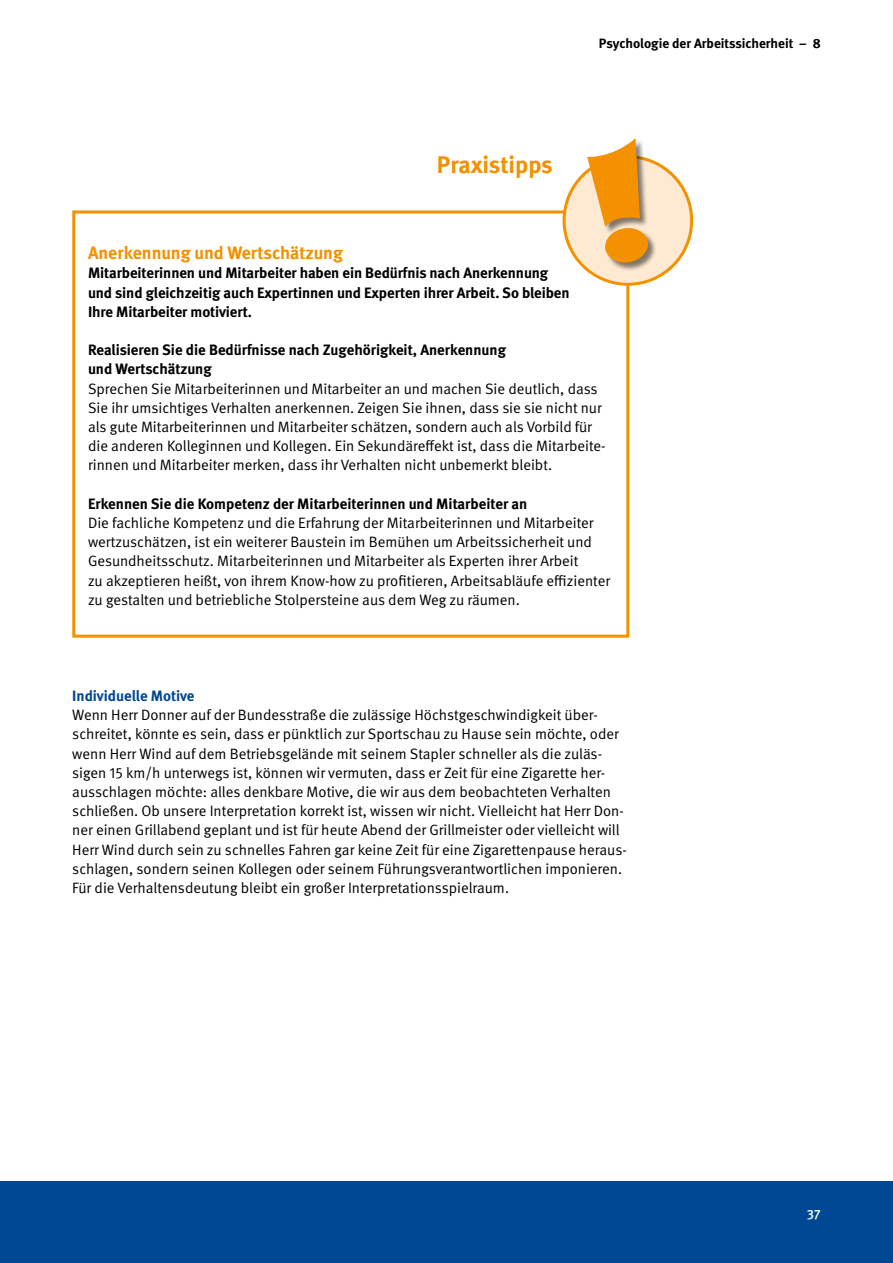
<style>
.page{position:relative;width:893px;height:1263px;background:#fff}
.page>*{position:absolute;margin:0;border:0;box-sizing:border-box;transform-origin:0 0}
.Zwischenüberschrift{font:700 24px "DGUV Meta";letter-spacing:-.005em;color:#f39100}
.Head_12pt{font:700 18px "DGUV Meta";color:#f39100}
.Fließtext{font:15px/19.2px "DGUV Meta";color:#000}
.Fließtext-2{font:700 15px/19.2px "DGUV Meta";letter-spacing:-.005em;color:#000}
.Zwischenüberschrift-2{font:700 15px/19.2px "DGUV Meta";color:#000}
.Zwischenüberschrift-3{font:700 15px "DGUV Meta";color:#004893}
.Kolumnentitel_li{font:700 13.5px "DGUV Meta";color:#000}
.t1{font:500 13.5px "DGUV Meta";color:#fff}
</style>
<div class="page">
<div style="left:0;top:1181px;width:893px;height:82px;background:#004893"></div>
<div style="left:72px;top:210px;width:557px;height:428px;border:3px solid #f39100"></div>
<div style="left:564px;top:157px;width:128px;height:127px;background:#feead2;border-radius:50%"></div>
<div style="left:563px;top:155px;width:130px;height:131px;border:3px solid #f39100;border-radius:50%"></div>
<div style="left:605px;top:228px;width:52px;height:43px;background:#000;opacity:.5"></div>
<svg style="left:587px;top:138px;width:62px;height:126px"></svg>
<p class="Zwischenüberschrift" style="left:437px;top:151px;width:117px">Praxistipps</p>
<p class="Kolumnentitel_li" style="left:599px;top:36px;width:223px">Psychologie der Arbeitssicherheit – 8</p>
<p class="Head_12pt" style="left:88px;top:242px;width:256px">Anerkennung und Wertschätzung</p>
<p class="Fließtext-2" style="left:88px;top:264px;width:483px">Mitarbeiterinnen und Mitarbeiter haben ein Bedürfnis nach Anerkennung und sind gleichzeitig auch Expertinnen und Experten ihrer Arbeit. So bleiben<br>Ihre Mitarbeiter motiviert.</p>
<p class="Zwischenüberschrift-2" style="left:88px;top:341px;width:419px">Realisieren Sie die Bedürfnisse nach Zugehörigkeit, Anerkennung und Wertschätzung</p>
<p class="Fließtext" style="left:88px;top:379px;width:519px">Sprechen Sie Mitarbeiterinnen und Mitarbeiter an und machen Sie deutlich, dass Sie ihr umsichtiges Verhalten anerkennen. Zeigen Sie ihnen, dass sie sie nicht nur als gute Mitarbeiterinnen und Mitarbeiter schätzen, sondern auch als Vorbild für die anderen Kolleginnen und Kollegen. Ein Sekundäreffekt ist, dass die Mitarbeite&shy;rinnen und Mitarbeiter merken, dass ihr Verhalten nicht unbemerkt bleibt.</p>
<p class="Zwischenüberschrift-2" style="left:88px;top:494px;width:441px">Erkennen Sie die Kompetenz der Mitarbeiterinnen und Mitarbeiter an</p>
<p class="Fließtext" style="left:88px;top:514px;width:524px">Die fachliche Kompetenz und die Erfahrung der Mitarbeiterinnen und Mitarbeiter wertzuschätzen, ist ein weiterer Baustein im Bemühen um Arbeitssicherheit und Gesundheitsschutz. Mitarbeiterinnen und Mitarbeiter als Experten ihrer Arbeit<br>zu akzeptieren heißt, von ihrem Know-how zu profitieren, Arbeitsabläufe effizienter zu gestalten und betriebliche Stolpersteine aus dem Weg zu räumen.</p>
<p class="Zwischenüberschrift-3" style="left:72px;top:687px;width:124px">Individuelle Motive</p>
<p class="Fließtext" style="left:72px;top:706px;width:556px">Wenn Herr Donner auf der Bundesstraße die zulässige Höchstgeschwindigkeit über&shy;schreitet, könnte es sein, dass er pünktlich zur Sportschau zu Hause sein möchte, oder wenn Herr Wind auf dem Betriebsgelände mit seinem Stapler schneller als die zuläs&shy;sigen 15 km/h unterwegs ist, können wir vermuten, dass er Zeit für eine Zigarette her&shy;ausschlagen möchte: alles denkbare Motive, die wir aus dem beobachteten Verhalten schließen. Ob unsere Interpretation korrekt ist, wissen wir nicht. Vielleicht hat Herr Don&shy;ner einen Grillabend geplant und ist für heute Abend der Grillmeister oder vielleicht will Herr Wind durch sein zu schnelles Fahren gar keine Zeit für eine Zigarettenpause heraus&shy;schlagen, sondern seinen Kollegen oder seinem Führungsverantwortlichen imponieren.<br>Für die Verhaltensdeutung bleibt ein großer Interpretationsspielraum.</p>
<p class="t1" style="left:807px;top:1207px;width:15px">37</p>
</div>
